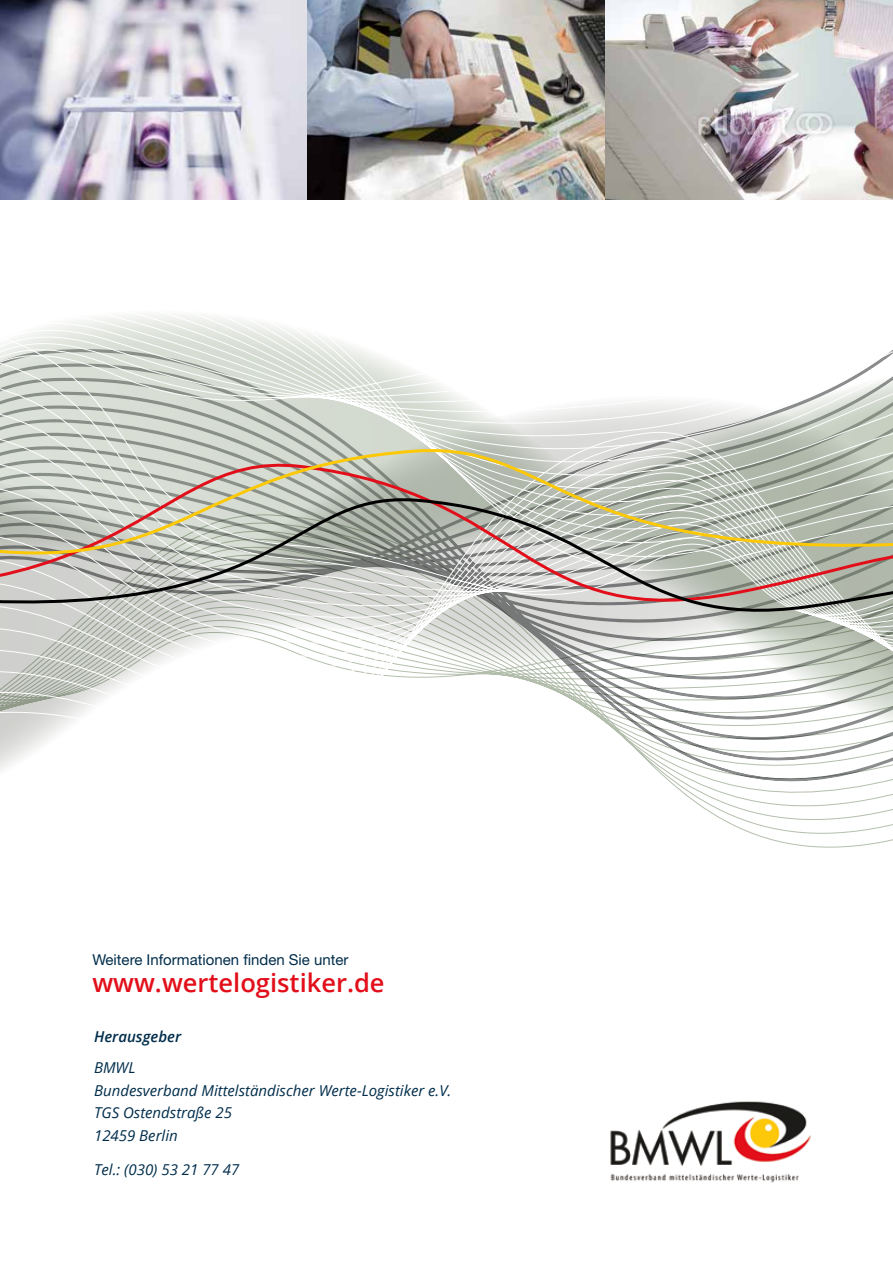
<style>
.page{position:relative;width:893px;height:1263px;background:#fff}
.page>*{position:absolute;margin:0;border:0;box-sizing:border-box;transform-origin:0 0}
.t1{font:600 25.5px "Open Sans";color:#e20f1a}
.t2{font:italic 15px/22.5px "Open Sans";color:#002d4b}
.t3{font:15px "Helvetica Neue LT";color:#002d4b}
.t4{font:italic 600 15px "Open Sans";color:#002d4b}
</style>
<div class="page">
<svg style="left:0;top:315px;width:893px;height:533px"></svg>
<svg style="left:0;top:650px;width:893px;height:14px"></svg>
<svg style="left:0;top:590px;width:893px;height:60px"></svg>
<svg style="left:0;top:437px;width:893px;height:153px;background:#bbbbaf"></svg>
<img style="left:610px;top:1101px;width:201px;height:82px">
<img style="left:0;top:0;width:893px;height:200px">
<p class="t3" style="left:92px;top:951px;width:258px">Weitere Informationen finden Sie unter</p>
<h1 class="t1" style="left:92px;top:965px;width:294px">www.wertelogistiker.de</h1>
<p class="t4" style="left:94px;top:1026px;width:89px">Herausgeber</p>
<p class="t2" style="left:94px;top:1056px;width:359px">BMWL<br>Bundesverband Mittelständischer Werte-Logistiker e.V.<br>TGS Ostendstraße 25<br>12459 Berlin</p>
<p class="t2" style="left:94px;top:1158px;width:147px">Tel.: (030) 53 21 77 47</p>
</div>
